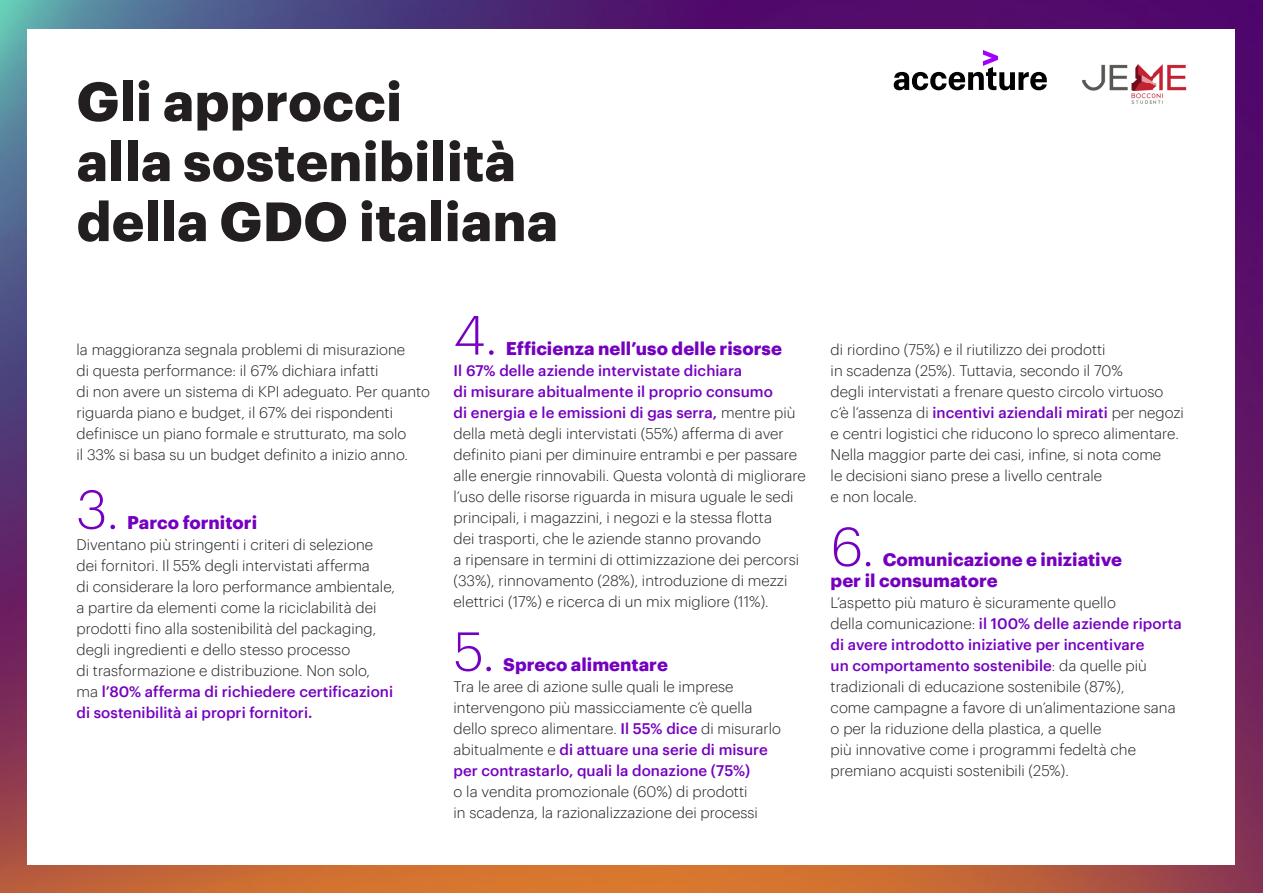
<style>
.page{position:relative;width:1263px;height:893px;background:#fff}
.page>*{position:absolute;margin:0;border:0;box-sizing:border-box;transform-origin:0 0}
.t1{font:700 54px/60px "Graphik";color:#231f20}
.t2{font:300 54px "Graphik";color:#7500c0}
.t3{font:700 18px/21px "Graphik";color:#7500c0}
.t4{font:300 15px/21px "Graphik";color:#231f20}
.s1{font-weight:500;color:#7500c0}
</style>
<div class="page">
<img style="left:0;top:0;width:1263px;height:893px">
<div style="left:28px;top:29px;width:1207px;height:835px;background:#fff"></div>
<img style="left:1082px;top:64px;width:105px;height:40px">
<svg style="left:894px;top:50px;width:153px;height:40px"></svg>
<p class="t1" style="left:77px;top:67px;width:483px">Gli approcci<br>alla sostenibilità della GDO italiana</p>
<p class="t4" style="left:77px;top:337px;width:355px">la maggioranza segnala problemi di misurazione<br>di questa performance: il 67% dichiara infatti<br>di non avere un sistema di KPI adeguato. Per quanto riguarda piano e budget, il 67% dei rispondenti definisce un piano formale e strutturato, ma solo<br>il 33% si basa su un budget definito a inizio anno.</p>
<p class="t2" style="left:77px;top:470px;width:44px">3.</p>
<p class="t3" style="left:127px;top:510px;width:131px">Parco fornitori</p>
<p class="t4" style="left:77px;top:533px;width:320px">Diventano più stringenti i criteri di selezione dei fornitori. Il 55% degli intervistati afferma<br>di considerare la loro performance ambientale, a partire da elementi come la riciclabilità dei prodotti fino alla sostenibilità del packaging, degli ingredienti e dello stesso processo<br>di trasformazione e distribuzione. Non solo, ma <span class="s1">l’80% afferma di richiedere certificazioni di sostenibilità ai propri fornitori.</span></p>
<p class="t2" style="left:454px;top:296px;width:46px">4.</p>
<p class="t3" style="left:506px;top:336px;width:278px">Efficienza nell’uso delle risorse</p>
<p class="t4" style="left:454px;top:358px;width:354px"><span class="s1">Il 67% delle aziende intervistate dichiara<br>di misurare abitualmente il proprio consumo<br>di energia e le emissioni di gas serra,</span> mentre più della metà degli intervistati (55%) afferma di aver definito piani per diminuire entrambi e per passare alle energie rinnovabili. Questa volontà di migliorare l’uso delle risorse riguarda in misura uguale le sedi principali, i magazzini, i negozi e la stessa flotta<br>dei trasporti, che le aziende stanno provando<br>a ripensare in termini di ottimizzazione dei percorsi (33%), rinnovamento (28%), introduzione di mezzi elettrici (17%) e ricerca di un mix migliore (11%).</p>
<p class="t2" style="left:454px;top:612px;width:43px">5.</p>
<p class="t3" style="left:503px;top:652px;width:166px">Spreco alimentare</p>
<p class="t4" style="left:454px;top:675px;width:329px">Tra le aree di azione sulle quali le imprese intervengono più massicciamente c’è quella dello spreco alimentare. <span class="s1">Il 55% dice</span> di misurarlo abitualmente e <span class="s1">di attuare una serie di misure per contrastarlo, quali la donazione (75%)<br></span>o la vendita promozionale (60%) di prodotti<br>in scadenza, la razionalizzazione dei processi</p>
<p class="t4" style="left:831px;top:337px;width:355px">di riordino (75%) e il riutilizzo dei prodotti<br>in scadenza (25%). Tuttavia, secondo il 70%<br>degli intervistati a frenare questo circolo virtuoso c’è l’assenza di <span class="s1">incentivi aziendali mirati</span> per negozi e centri logistici che riducono lo spreco alimentare.<br>Nella maggior parte dei casi, infine, si nota come<br>le decisioni siano prese a livello centrale<br>e non locale.</p>
<p class="t2" style="left:831px;top:507px;width:45px">6.</p>
<p class="t3" style="left:831px;top:547px;width:293px;text-indent:52px">Comunicazione e iniziative per il consumatore</p>
<p class="t4" style="left:831px;top:591px;width:353px">L’aspetto più maturo è sicuramente quello<br>della comunicazione: <span class="s1">il 100% delle aziende riporta di avere introdotto iniziative per incentivare<br>un comportamento sostenibile</span>: da quelle più tradizionali di educazione sostenibile (87%),<br>come campagne a favore di un’alimentazione sana o per la riduzione della plastica, a quelle<br>più innovative come i programmi fedeltà che premiano acquisti sostenibili (25%).</p>
</div>
